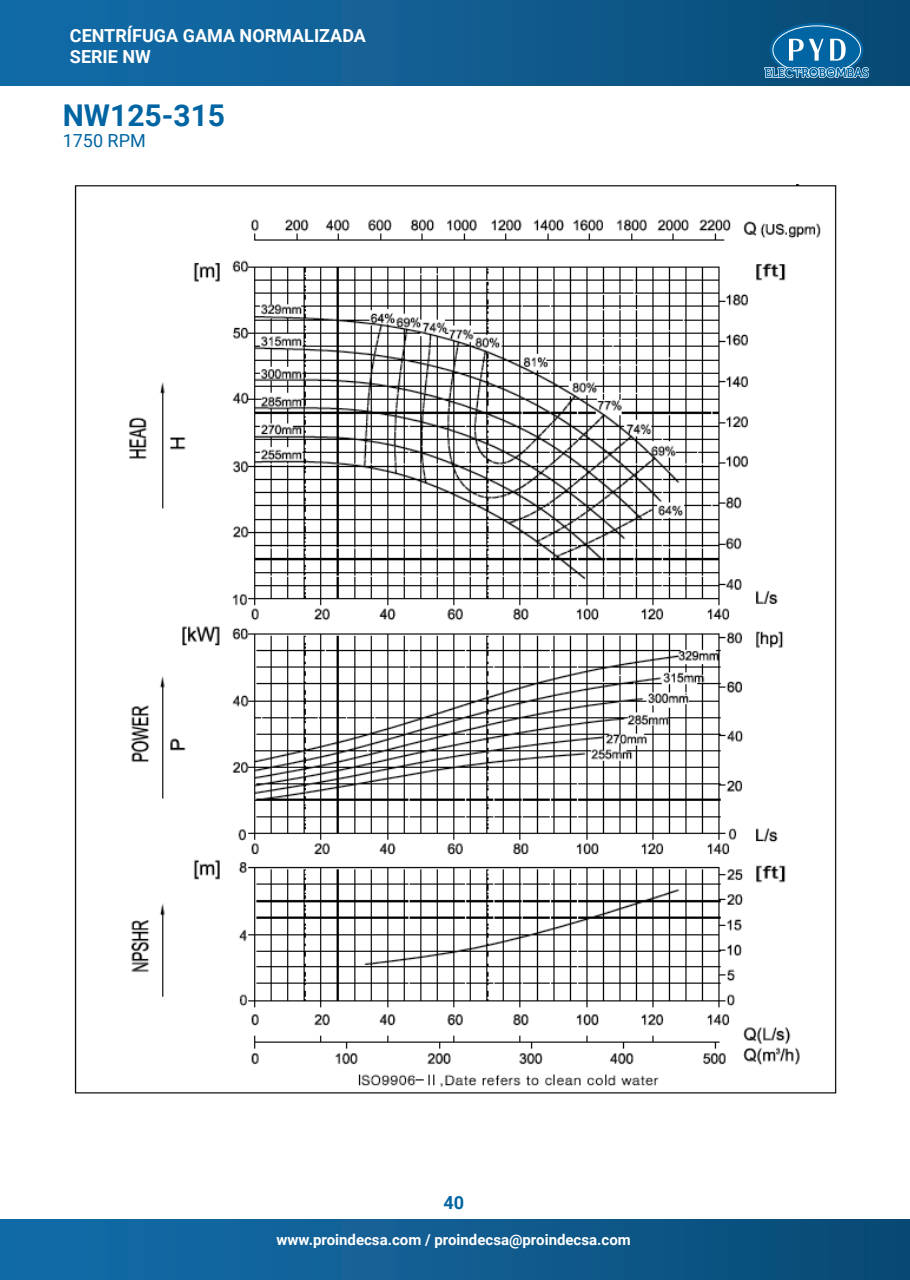
<style>
.page{position:relative;width:910px;height:1280px;background:#fff}
.page>*{position:absolute;margin:0;border:0;box-sizing:border-box;transform-origin:0 0}
.t1{font:700 30px "Roboto";color:#0065a2}
.t2{font:700 18px/21.6px "Roboto";color:#fff}
.t3{font:18px "Roboto";color:#0065a2}
.t4{font:700 18px "Roboto";color:#0065a2}
.t5{font:700 15px "Roboto";color:#fff}
</style>
<div class="page">
<div style="left:0;top:0;width:910px;height:86px;background:linear-gradient(to right,#146daa,#0a4b75)"></div>
<div style="left:0;top:1220px;width:910px;height:60px;background:linear-gradient(to right,#146daa,#0a4b75)"></div>
<svg style="left:770px;top:23px;width:93px;height:54px"></svg>
<svg style="left:763px;top:36px;width:107px;height:50px;background:#2e77a4"></svg>
<img style="left:74px;top:185px;width:763px;height:909px">
<p class="t2" style="left:70px;top:24px;width:298px">CENTRÍFUGA GAMA NORMALIZADA<br>SERIE NW</p>
<h1 class="t1" style="left:63px;top:94px;width:164px">NW125-315</h1>
<p class="t3" style="left:63px;top:128px;width:85px">1750 RPM</p>
<p class="t4" style="left:443px;top:1190px;width:22px">40</p>
<p class="t5" style="left:277px;top:1229px;width:356px">www.proindecsa.com / proindecsa@proindecsa.com</p>
</div>
